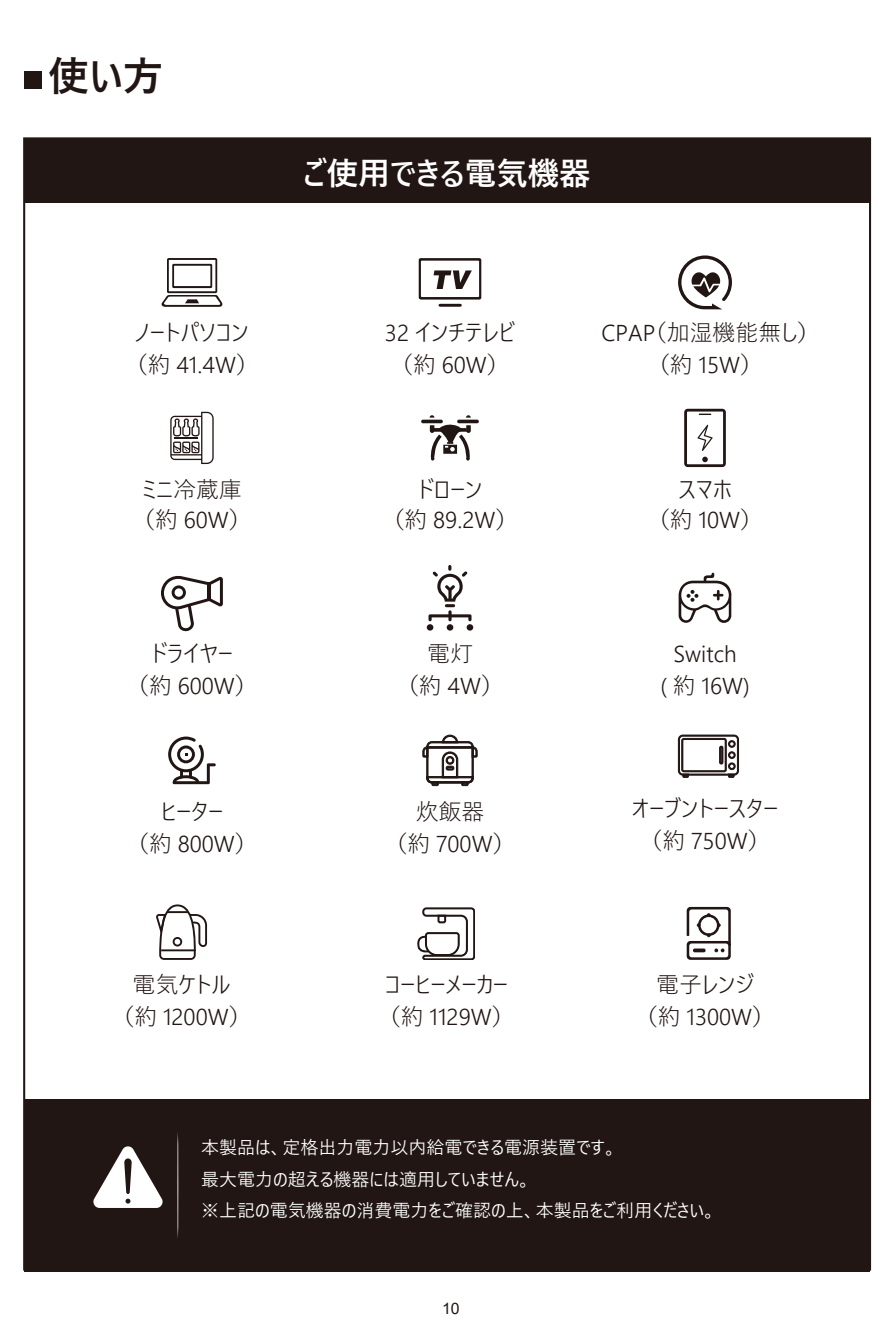
<style>
.page{position:relative;width:893px;height:1340px;background:#fff}
.page>*{position:absolute;margin:0;border:0;box-sizing:border-box;transform-origin:0 0}
.t1{font:600 40.5px "Yu Gothic UI";color:#211613}
.t2{font:600 31.5px "Yu Gothic UI";color:#fff}
.t3{font:300 22.95px/31.9px "Yu Gothic UI";color:#211613;text-align:center}
.t4{font:18px/31.3px "Yu Gothic UI";color:#fff}
.t5{font:15.75px "Arial";color:#211613}
</style>
<div class="page">
<div style="left:24px;top:1099px;width:846px;height:172px;background:#211613"></div>
<svg style="left:93px;top:1146px;width:70px;height:61px"></svg>
<svg style="left:177px;top:1133px;width:1px;height:105px"></svg>
<div style="left:24px;top:139px;width:846px;height:64px;background:#211613"></div>
<svg style="left:427px;top:565px;width:46px;height:65px"></svg>
<svg style="left:684px;top:409px;width:42px;height:58px"></svg>
<svg style="left:421px;top:415px;width:58px;height:45px"></svg>
<svg style="left:170px;top:412px;width:44px;height:52px"></svg>
<svg style="left:419px;top:258px;width:62px;height:49px"></svg>
<svg style="left:161px;top:258px;width:62px;height:49px"></svg>
<svg style="left:678px;top:255px;width:54px;height:54px"></svg>
<svg style="left:679px;top:572px;width:52px;height:51px"></svg>
<div style="left:25px;top:71px;width:17px;height:17px;background:#211613"></div>
<svg style="left:161px;top:576px;width:62px;height:55px"></svg>
<svg style="left:422px;top:734px;width:56px;height:52px"></svg>
<svg style="left:168px;top:736px;width:48px;height:48px"></svg>
<svg style="left:678px;top:734px;width:61px;height:43px"></svg>
<svg style="left:687px;top:907px;width:44px;height:52px"></svg>
<svg style="left:156px;top:904px;width:51px;height:55px"></svg>
<svg style="left:418px;top:907px;width:57px;height:52px"></svg>
<h1 class="t1" style="left:49px;top:53px;width:116px">使い方</h1>
<h2 class="t2" style="left:303px;top:155px;width:289px">ご使用できる電気機器</h2>
<p class="t3" style="left:125px;top:313px;width:136px">ノートパソコン（約 41.4W）</p>
<p class="t3" style="left:385px;top:313px;width:132px;text-align:left">32 インチテレビ（約 60W）</p>
<p class="t3" style="left:601px;top:313px;width:220px">CPAP（加湿機能無し）（約 15W）</p>
<p class="t3" style="left:132px;top:471px;width:121px;line-height:30.6px">ミニ冷蔵庫（約 60W）</p>
<p class="t3" style="left:382px;top:471px;width:138px;line-height:30.6px">ドローン<br>（約 89.2W）</p>
<p class="t3" style="left:647px;top:471px;width:118px;line-height:30.6px">スマホ<br>（約 10W）</p>
<p class="t3" style="left:126px;top:635px;width:133px">ドライヤー<br>（約 600W）</p>
<p class="t3" style="left:396px;top:635px;width:109px">電灯<br>（約 4W）</p>
<p class="t3" style="left:126px;top:792px;width:133px">ヒーター<br>（約 800W）</p>
<p class="t3" style="left:384px;top:792px;width:133px">炊飯器<br>（約 700W）</p>
<p class="t3" style="left:111px;top:965px;width:142px">電気ケトル<br>（約 1200W）</p>
<p class="t3" style="left:378px;top:965px;width:138px;text-align:left">コーヒーメーカー（約 1129W）</p>
<p class="t3" style="left:660px;top:634px;width:91px">Switch<br>( 約 16W)</p>
<p class="t3" style="left:632px;top:789px;width:148px">オーブントースター（約 750W）</p>
<p class="t3" style="left:635px;top:965px;width:142px">電子レンジ<br>（約 1300W）</p>
<p class="t4" style="left:201px;top:1129px;width:516px">本製品は、定格出力電力以内給電できる電源装置です。<br>最大電力の超える機器には適用していません。<br>※上記の電気機器の消費電力をご確認の上、本製品をご利用ください。</p>
<p class="t5" style="left:442px;top:1297px;width:19px">10</p>
</div>
